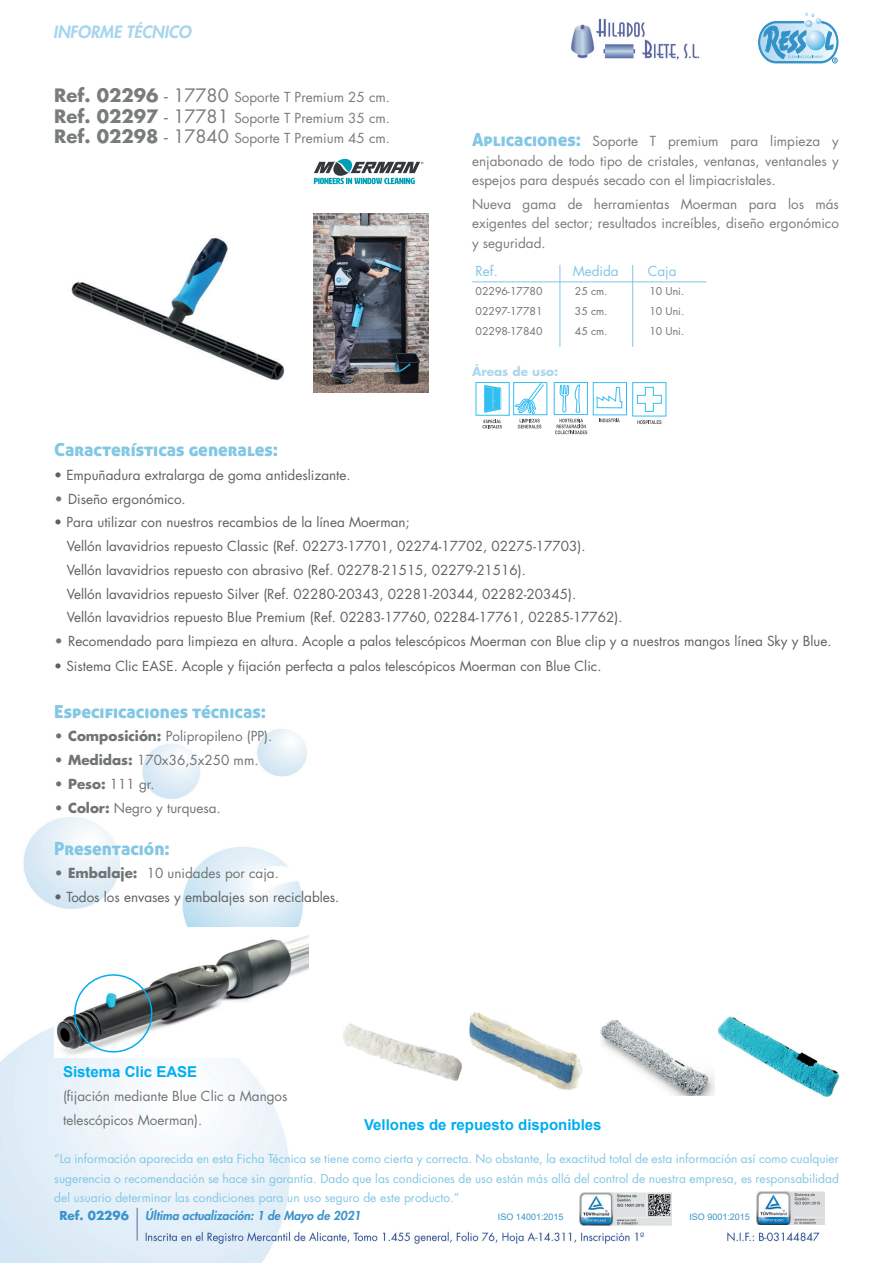
<style>
.page{position:relative;width:893px;height:1263px;background:#fff}
.page>*{position:absolute;margin:0;border:0;box-sizing:border-box;transform-origin:0 0}
.t1{font:18px "Aller Display";color:#82c7e4}
.t2{font:italic 800 16.5px "Futura Std";color:#a7d6ec}
.t3{font:700 15px "Arial";color:#00aeef}
.t4{font:13.5px/23.7px "Futura Std";color:#5d6162}
.t5{font:13.5px/19.5px "Futura Std";color:#787c7d;text-align:justify}
.t6{font:13.5px/23.7px "Futura Std";color:#6f7374}
.t7{font:13.5px "Futura Std";color:#82c7e4}
.t8{font:700 13.5px "Futura Std";color:#6f7374}
.t9{font:12px/19.5px "Futura Std";color:#82c7e4;text-align:justify}
.t10{font:italic 800 12px "Futura Std";color:#3a92cc}
.t11{font:700 12px "Futura Std";color:#acd8ed}
.t12{font:700 12px "Futura Std";color:#3a92cc}
.t13{font:10.5px "Futura Std";color:#6f7374}
.t14{font:9px "Arial";color:#3a92cc}
.s1{font-weight:700;font-size:18px}
.s2{font-size:18px}
.s3{font-family:"Aller Display";font-size:18px;color:#82c7e4}
.s4{font-weight:700;color:#6f7374}
.s5{font-weight:700}
.s6{font-weight:400}
</style>
<div class="page">
<img style="left:0;top:729px;width:825px;height:534px">
<hr style="left:137px;top:1208px;width:1px;height:32px;background:#4b6f97">
<svg style="left:758px;top:12px;width:81px;height:52px"></svg>
<img style="left:571px;top:18px;width:129px;height:42px">
<img style="left:757px;top:1191px;width:68px;height:33px">
<img style="left:579px;top:1192px;width:93px;height:33px">
<svg style="left:513px;top:382px;width:34px;height:33px"></svg>
<svg style="left:515px;top:382px;width:30px;height:46px"></svg>
<svg style="left:554px;top:382px;width:1px;height:33px"></svg>
<svg style="left:555px;top:382px;width:72px;height:52px"></svg>
<div style="left:476px;top:382px;width:34px;height:34px;background:#fff;border:1px solid #00aeef"></div>
<svg style="left:482px;top:385px;width:20px;height:43px"></svg>
<svg style="left:637px;top:420px;width:24px;height:4px"></svg>
<svg style="left:632px;top:382px;width:34px;height:34px"></svg>
<svg style="left:637px;top:387px;width:25px;height:25px"></svg>
<img style="left:71px;top:237px;width:214px;height:144px">
<svg style="left:314px;top:158px;width:109px;height:26px"></svg>
<img style="left:54px;top:927px;width:255px;height:130px">
<div style="left:74px;top:974px;width:78px;height:78px;border:2px solid #00aeef;border-radius:50%"></div>
<img style="left:314px;top:213px;width:114px;height:179px">
<hr style="left:560px;top:265px;width:1px;height:82px;background:#82c7e4">
<hr style="left:472px;top:281px;width:234px;height:1px;background:#82c7e4">
<hr style="left:632px;top:265px;width:1px;height:82px;background:#82c7e4">
<img style="left:342px;top:1021px;width:126px;height:70px">
<img style="left:600px;top:1020px;width:114px;height:76px">
<img style="left:719px;top:1017px;width:121px;height:82px">
<img style="left:468px;top:1012px;width:118px;height:93px">
<p class="t2" style="left:53px;top:22px;width:140px">INFORME TÉCNICO</p>
<p class="t5" style="left:54px;top:87px;width:337px;line-height:21px"><span class="s1">Ref. 02296</span> <span class="s2">- 17780</span> Soporte T Premium 25 cm.<br><span class="s1">Ref. 02297</span> <span class="s2">- 17781</span> Soporte T Premium 35 cm.</p>
<p class="t5" style="left:54px;top:128px;width:337px"><span class="s1">Ref. 02298</span> <span class="s2">- 17840</span> Soporte T Premium 45 cm.</p>
<p class="t5" style="left:472px;top:132px;width:368px"><span class="s3">Aplicaciones:</span> Soporte T premium para limpieza y enjabonado de todo tipo de cristales, ventanas, ventanales y espejos para después secado con el limpiacristales.</p>
<p class="t5" style="left:472px;top:194px;width:368px">Nueva gama de herramientas Moerman para los más exigentes del sector; resultados increíbles, diseño ergonómico y seguridad.</p>
<p class="t7" style="left:476px;top:262px;width:24px">Ref.</p>
<p class="t7" style="left:573px;top:262px;width:48px">Medida</p>
<p class="t7" style="left:648px;top:262px;width:30px">Caja</p>
<p class="t13" style="left:476px;top:285px;width:68px">02296-17780</p>
<p class="t13" style="left:575px;top:285px;width:34px">25 cm.</p>
<p class="t13" style="left:649px;top:285px;width:36px">10 Uni.</p>
<p class="t13" style="left:476px;top:304px;width:68px">02297-17781</p>
<p class="t13" style="left:575px;top:304px;width:34px">35 cm.</p>
<p class="t13" style="left:649px;top:304px;width:36px">10 Uni.</p>
<p class="t13" style="left:476px;top:324px;width:68px">02298-17840</p>
<p class="t13" style="left:575px;top:324px;width:34px">45 cm.</p>
<p class="t13" style="left:649px;top:324px;width:36px">10 Uni.</p>
<p class="t11" style="left:472px;top:364px;width:88px">Áreas de uso:</p>
<h1 class="t1" style="left:54px;top:438px;width:225px">Características generales:</h1>
<p class="t4" style="left:54px;top:463px;width:298px">• Empuñadura extralarga de goma antideslizante.</p>
<p class="t4" style="left:54px;top:487px;width:133px"><span class="s4">•</span> Diseño ergonómico.</p>
<p class="t4" style="left:67px;top:511px;width:557px;text-indent:-12px">• Para utilizar con nuestros recambios de la línea Moerman;<br>Vellón lavavidrios repuesto Classic (Ref. 02273-17701, 02274-17702, 02275-17703).<br>Vellón lavavidrios repuesto con abrasivo (Ref. 02278-21515, 02279-21516).<br>Vellón lavavidrios repuesto Silver (Ref. 02280-20343, 02281-20344, 02282-20345).<br>Vellón lavavidrios repuesto Blue Premium (Ref. 02283-17760, 02284-17761, 02285-17762).</p>
<p class="t4" style="left:54px;top:629px;width:779px"><span class="s4">•</span> Recomendado para limpieza en altura. Acople a palos telescópicos Moerman con Blue clip y a nuestros mangos línea Sky y Blue.</p>
<p class="t4" style="left:54px;top:655px;width:549px">• Sistema Clic EASE. Acople y fijación perfecta a palos telescópicos Moerman con Blue Clic.</p>
<h1 class="t1" style="left:54px;top:700px;width:213px">Especificaciones técnicas:</h1>
<p class="t6" style="left:54px;top:725px;width:220px"><span class="s5">• Composición:</span> Polipropileno (PP).</p>
<p class="t6" style="left:54px;top:748px;width:206px"><span class="s5">• Medidas:</span> 170x36,5x250 mm.</p>
<p class="t8" style="left:54px;top:775px;width:102px">• Peso: <span class="s6">111 gr.</span></p>
<p class="t6" style="left:54px;top:796px;width:168px"><span class="s5">• Color:</span> Negro y turquesa.</p>
<h1 class="t1" style="left:54px;top:837px;width:117px">Presentación:</h1>
<p class="t6" style="left:54px;top:862px;width:226px"><span class="s5">• Embalaje:</span> 10 unidades por caja.</p>
<p class="t4" style="left:54px;top:885px;width:287px">• Todos los envases y embalajes son reciclables.</p>
<p class="t3" style="left:63px;top:1061px;width:136px">Sistema Clic EASE</p>
<p class="t6" style="left:63px;top:1084px;width:226px">(fijación mediante Blue Clic a Mangos telescópicos Moerman).</p>
<p class="t3" style="left:364px;top:1114px;width:239px">Vellones de repuesto disponibles</p>
<p class="t9" style="left:54px;top:1149px;width:786px">“La información aparecida en esta Ficha Técnica se tiene como cierta y correcta. No obstante, la exactitud total de esta información así como cualquier sugerencia o recomendación se hace sin garantía. Dado que las condiciones de uso están más allá del control de nuestra empresa, es responsabilidad del usuario determinar las condiciones para un uso seguro de este producto.”</p>
<p class="t12" style="left:59px;top:1207px;width:71px">Ref. 02296</p>
<p class="t10" style="left:145px;top:1208px;width:217px">Última actualización: 1 de Mayo de 2021</p>
<p class="t14" style="left:498px;top:1211px;width:67px">ISO 14001:2015</p>
<p class="t14" style="left:689px;top:1211px;width:62px">ISO 9001:2015</p>
</div>
